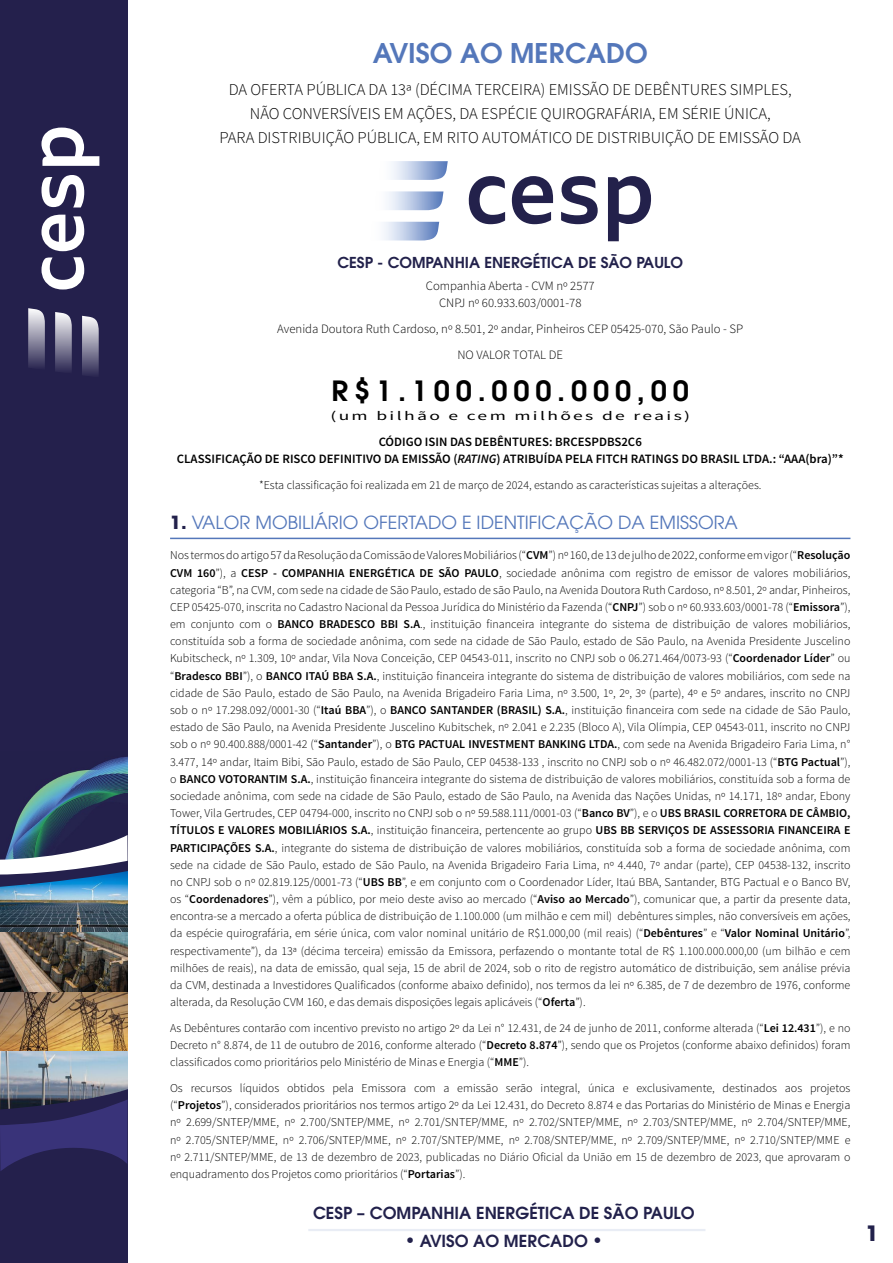
<style>
.page{position:relative;width:893px;height:1263px;background:#fff}
.page>*{position:absolute;margin:0;border:0;box-sizing:border-box;transform-origin:0 0}
.t1{font:600 27.75px "ITC Avant Garde Pro";letter-spacing:.2em;color:#000;scale:1.04 1}
.t2{font:600 27px "ITC Avant Garde Pro";color:#5477ba}
.t3{font:700 21px "ITC Avant Garde Pro";color:#22214b}
.t4{font:18px "ITC Avant Garde Pro";color:#5477ba}
.t5{font:300 16.5px/23.9px "Source Sans Pro";color:#000;text-align:center}
.t6{font:600 16.5px "ITC Avant Garde Pro";color:#22214b}
.t7{font:600 15px "ITC Avant Garde Pro";color:#22214b}
.t8{font:300 12.75px/17.2px "Source Sans Pro";color:#000;text-align:center}
.t9{font:600 12.75px/17.2px "Source Sans Pro";color:#000;text-align:center}
.t10{font:12.75px "Source Sans Pro";letter-spacing:.12em;color:#000;scale:1.53 1}
.t11{font:300 12px/17.2px "Source Sans Pro";color:#000;text-align:justify}
.s1{font-style:italic}
.s2{font-weight:700;color:#22214b}
.s3{font-weight:600}
.s4{font-size:18px}
</style>
<div class="page">
<hr style="left:308px;top:1229px;width:397px;height:2px;background:#dde4f1">
<div style="left:0;top:0;width:128px;height:1263px;background:#24204c"></div>
<img style="left:13px;top:756px;width:114px;height:79px">
<img style="left:0;top:891px;width:127px;height:193px">
<img style="left:0;top:835px;width:127px;height:56px">
<svg style="left:0;top:1084px;width:128px;height:87px"></svg>
<svg style="left:41px;top:257px;width:43px;height:32px"></svg>
<svg style="left:41px;top:215px;width:43px;height:36px"></svg>
<svg style="left:41px;top:175px;width:43px;height:32px"></svg>
<svg style="left:41px;top:128px;width:58px;height:38px"></svg>
<svg style="left:28px;top:308px;width:17px;height:59px"></svg>
<svg style="left:55px;top:312px;width:17px;height:59px"></svg>
<svg style="left:82px;top:316px;width:17px;height:59px"></svg>
<hr style="left:170px;top:538px;width:680px;height:1px;background:#5477ba">
<svg style="left:469px;top:176px;width:36px;height:48px"></svg>
<svg style="left:512px;top:176px;width:41px;height:48px"></svg>
<svg style="left:561px;top:176px;width:37px;height:48px"></svg>
<svg style="left:608px;top:176px;width:43px;height:65px"></svg>
<svg style="left:392px;top:161px;width:56px;height:19px"></svg>
<svg style="left:388px;top:191px;width:55px;height:19px"></svg>
<svg style="left:384px;top:222px;width:55px;height:19px"></svg>
<h2 class="t2" style="left:373px;top:35px;width:276px">AVISO AO MERCADO</h2>
<h3 class="t5" style="left:220px;top:78px;width:583px">DA OFERTA PÚBLICA DA 13ª (DÉCIMA TERCEIRA) EMISSÃO DE DEBÊNTURES SIMPLES,<br>NÃO CONVERSÍVEIS EM AÇÕES, DA ESPÉCIE QUIROGRAFÁRIA, EM SÉRIE ÚNICA,<br>PARA DISTRIBUIÇÃO PÚBLICA, EM RITO AUTOMÁTICO DE DISTRIBUIÇÃO DE EMISSÃO DA</h3>
<p class="t7" style="left:337px;top:253px;width:347px">CESP - COMPANHIA ENERGÉTICA DE SÃO PAULO</p>
<p class="t8" style="left:426px;top:277px;width:170px">Companhia Aberta - CVM nº 2577<br>CNPJ nº 60.933.603/0001-78</p>
<p class="t8" style="left:277px;top:316px;width:467px;line-height:25.7px">Avenida Doutora Ruth Cardoso, nº 8.501, 2º andar, Pinheiros CEP 05425-070, São Paulo - SP<br>NO VALOR TOTAL DE</p>
<h1 class="t1" style="left:332px;top:373px;width:345px">R$1.100.000.000,00</h1>
<p class="t10" style="left:330px;top:408px;width:237px">(um bilhão e cem milhões de reais)</p>
<p class="t9" style="left:177px;top:433px;width:668px">CÓDIGO ISIN DAS DEBÊNTURES: BRCESPDBS2C6<br>CLASSIFICAÇÃO DE RISCO DEFINITIVO DA EMISSÃO (<span class="s1">RATING</span>) ATRIBUÍDA PELA FITCH RATINGS DO BRASIL LTDA.: “AAA(bra)”*</p>
<p class="t11" style="left:259px;top:476px;width:504px">*Esta classificação foi realizada em 21 de março de 2024, estando as características sujeitas a alterações.</p>
<h3 class="t4" style="left:170px;top:511px;width:569px"><span class="s2">1.</span> VALOR MOBILIÁRIO OFERTADO E IDENTIFICAÇÃO DA EMISSORA</h3>
<p class="t11" style="left:170px;top:547px;width:682px">Nos termos do artigo 57 da Resolução da Comissão de Valores Mobiliários (“<span class="s3">CVM</span>”) nº 160, de 13 de julho de 2022, conforme em vigor (“<span class="s3">Resolução CVM 160</span>”), a <span class="s3">CESP - COMPANHIA ENERGÉTICA DE SÃO PAULO</span>, sociedade anônima com registro de emissor de valores mobiliários, categoria “B”, na CVM, com sede na cidade de São Paulo, estado de são Paulo, na Avenida Doutora Ruth Cardoso, nº 8.501, 2º andar, Pinheiros, CEP 05425-070, inscrita no Cadastro Nacional da Pessoa Jurídica do Ministério da Fazenda (“<span class="s3">CNPJ</span>”) sob o nº 60.933.603/0001-78 (“<span class="s3">Emissora</span>”), em conjunto com o <span class="s3">BANCO BRADESCO BBI S.A</span>., instituição financeira integrante do sistema de distribuição de valores mobiliários, constituída sob a forma de sociedade anônima, com sede na cidade de São Paulo, estado de São Paulo, na Avenida Presidente Juscelino Kubitscheck, nº 1.309, 10º andar, Vila Nova Conceição, CEP 04543-011, inscrito no CNPJ sob o 06.271.464/0073-93 (“<span class="s3">Coordenador Líder</span>” ou “<span class="s3">Bradesco BBI</span>”), o <span class="s3">BANCO ITAÚ BBA S.A.</span>, instituição financeira integrante do sistema de distribuição de valores mobiliários, com sede na cidade de São Paulo, estado de São Paulo, na Avenida Brigadeiro Faria Lima, nº 3.500, 1º, 2º, 3º (parte), 4º e 5º andares, inscrito no CNPJ sob o nº 17.298.092/0001-30 (“<span class="s3">Itaú BBA</span>”), o <span class="s3">BANCO SANTANDER (BRASIL) S.A.</span>, instituição financeira com sede na cidade de São Paulo, estado de São Paulo, na Avenida Presidente Juscelino Kubitschek, nº 2.041 e 2.235 (Bloco A), Vila Olímpia, CEP 04543-011, inscrito no CNPJ sob o nº 90.400.888/0001-42 (“<span class="s3">Santander</span>”), o <span class="s3">BTG PACTUAL INVESTMENT BANKING LTDA.</span>, com sede na Avenida Brigadeiro Faria Lima, n° 3.477, 14º andar, Itaim Bibi, São Paulo, estado de São Paulo, CEP 04538-133 , inscrito no CNPJ sob o nº 46.482.072/0001-13 (“<span class="s3">BTG Pactual</span>”), o <span class="s3">BANCO VOTORANTIM S.A.</span>, instituição financeira integrante do sistema de distribuição de valores mobiliários, constituída sob a forma de sociedade anônima, com sede na cidade de São Paulo, estado de São Paulo, na Avenida das Nações Unidas, nº 14.171, 18º andar, Ebony Tower, Vila Gertrudes, CEP 04794-000, inscrito no CNPJ sob o nº 59.588.111/0001-03 (“<span class="s3">Banco BV</span>”), e o <span class="s3">UBS BRASIL CORRETORA DE CÂMBIO, TÍTULOS E VALORES MOBILIÁRIOS S.A.</span>, instituição financeira, pertencente ao grupo <span class="s3">UBS BB SERVIÇOS DE ASSESSORIA FINANCEIRA E PARTICIPAÇÕES S.A.</span>, integrante do sistema de distribuição de valores mobiliários, constituída sob a forma de sociedade anônima, com sede na cidade de São Paulo, estado de São Paulo, na Avenida Brigadeiro Faria Lima, nº 4.440, 7º andar (parte), CEP 04538-132, inscrito no CNPJ sob o nº 02.819.125/0001-73 (“<span class="s3">UBS BB</span>”, e em conjunto com o Coordenador Líder, Itaú BBA, Santander, BTG Pactual e o Banco BV, os “<span class="s3">Coordenadores</span>”), vêm a público, por meio deste aviso ao mercado (“<span class="s3">Aviso ao Mercado</span>”), comunicar que, a partir da presente data, encontra-se a mercado a oferta pública de distribuição de 1.100.000 (um milhão e cem mil) debêntures simples, não conversíveis em ações, da espécie quirografária, em série única, com valor nominal unitário de R$1.000,00 (mil reais) (“<span class="s3">Debêntures</span>” e “<span class="s3">Valor Nominal Unitário</span>”, respectivamente”), da 13ª (décima terceira) emissão da Emissora, perfazendo o montante total de R$ 1.100.000.000,00 (um bilhão e cem milhões de reais), na data de emissão, qual seja, 15 de abril de 2024, sob o rito de registro automático de distribuição, sem análise prévia da CVM, destinada a Investidores Qualificados (conforme abaixo definido), nos termos da lei nº 6.385, de 7 de dezembro de 1976, conforme alterada, da Resolução CVM 160, e das demais disposições legais aplicáveis (“<span class="s3">Oferta</span>”).</p>
<p class="t11" style="left:170px;top:1019px;width:682px">As Debêntures contarão com incentivo previsto no artigo 2º da Lei n° 12.431, de 24 de junho de 2011, conforme alterada (“<span class="s3">Lei 12.431</span>”), e no Decreto n° 8.874, de 11 de outubro de 2016, conforme alterado (“<span class="s3">Decreto 8.874</span>”), sendo que os Projetos (conforme abaixo definidos) foram classificados como prioritários pelo Ministério de Minas e Energia (“<span class="s3">MME</span>”).</p>
<p class="t11" style="left:170px;top:1079px;width:682px">Os recursos líquidos obtidos pela Emissora com a emissão serão integral, única e exclusivamente, destinados aos projetos (“<span class="s3">Projetos</span>”), considerados prioritários nos termos artigo 2º da Lei 12.431, do Decreto 8.874 e das Portarias do Ministério de Minas e Energia nº 2.699/SNTEP/MME, nº 2.700/SNTEP/MME, nº 2.701/SNTEP/MME, nº 2.702/SNTEP/MME, nº 2.703/SNTEP/MME, nº 2.704/SNTEP/MME, nº 2.705/SNTEP/MME, nº 2.706/SNTEP/MME, nº 2.707/SNTEP/MME, nº 2.708/SNTEP/MME, nº 2.709/SNTEP/MME, nº 2.710/SNTEP/MME e nº 2.711/SNTEP/MME, de 13 de dezembro de 2023, publicadas no Diário Oficial da União em 15 de dezembro de 2023, que aprovaram o enquadramento dos Projetos como prioritários (“<span class="s3">Portarias</span>”).</p>
<h3 class="t6" style="left:313px;top:1202px;width:383px">CESP – COMPANHIA ENERGÉTICA DE SÃO PAULO</h3>
<h3 class="t6" style="left:405px;top:1230px;width:200px"><span class="s4">•</span> AVISO AO MERCADO <span class="s4">•</span></h3>
<h3 class="t3" style="left:866px;top:1219px;width:14px">1</h3>
</div>
